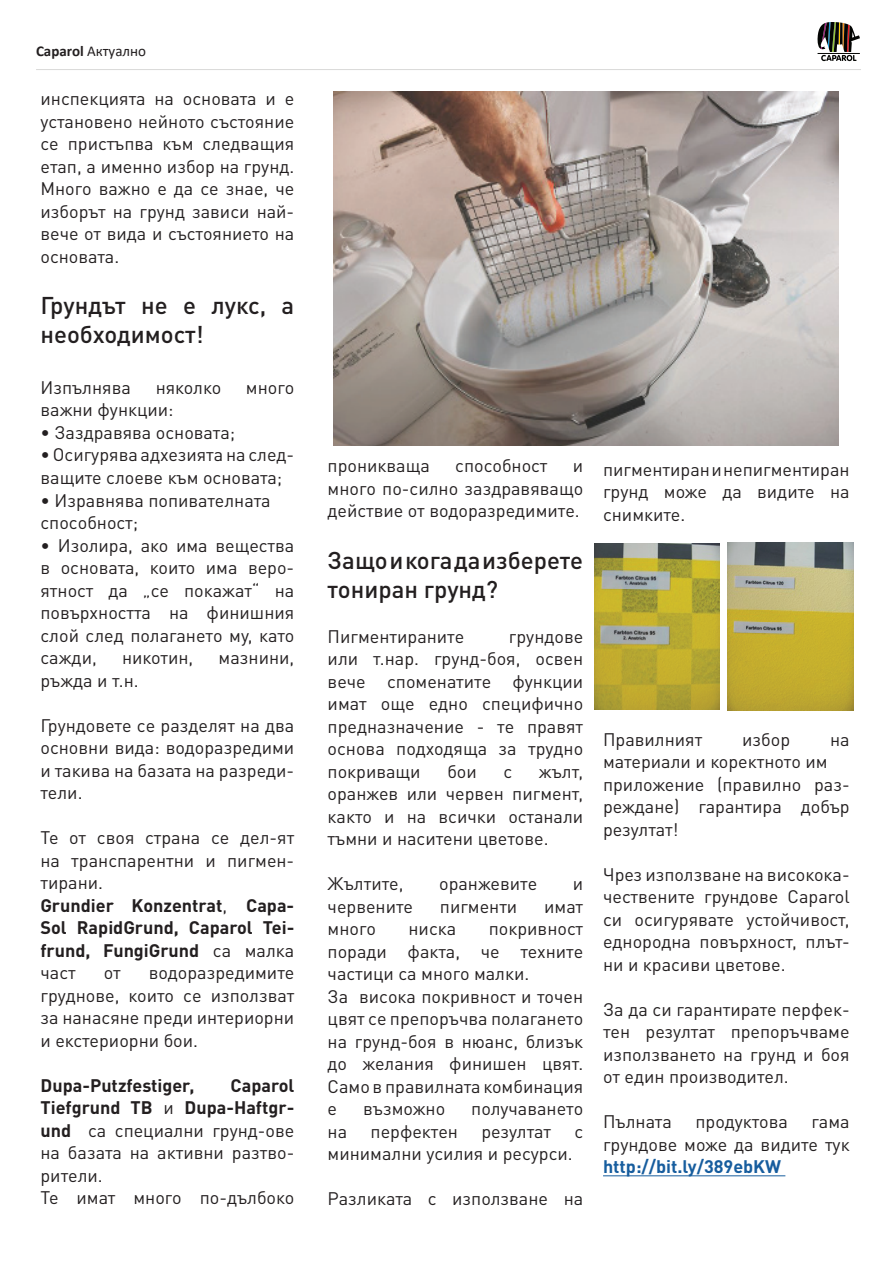
<style>
.page{position:relative;width:893px;height:1263px;background:#fff}
.page>*{position:absolute;margin:0;border:0;box-sizing:border-box;transform-origin:0 0}
.t1{font:500 24px/28.8px "DIN Pro";color:#231f20}
.t2{font:18px/22.5px "DIN Pro";color:#231f20;text-align:justify}
.t3{font:700 18px "DIN Pro";color:#175d9e}
.t4{font:700 18px "DIN Pro";color:#231f20}
.t5{font:15px "Calibri";color:#231f20}
.s1{font-weight:700}
</style>
<div class="page">
<svg style="left:817px;top:23px;width:43px;height:38px"></svg>
<hr style="left:36px;top:69px;width:825px;height:1px;background:#d9d9d8">
<img style="left:333px;top:91px;width:506px;height:355px">
<hr style="left:603px;top:1175px;width:182px;height:1px;background:#175d9e">
<img style="left:594px;top:543px;width:126px;height:166px">
<img style="left:728px;top:543px;width:125px;height:167px">
<p class="t5" style="left:36px;top:40px;width:112px"><span class="s1">Caparol</span> Актуално</p>
<p class="t2" style="left:40px;top:87px;width:255px">инспекцията на основата и е установено нейното състояние се пристъпва към следващия етап, а именно избор на грунд.<br>Много важно е да се знае, че изборът на грунд зависи най&shy;вече от вида и състоянието на основата.</p>
<h1 class="t1" style="left:40px;top:290px;width:255px">Грундът не е лукс, а необходимост!</h1>
<p class="t2" style="left:40px;top:375px;width:92px">Изпълнява</p>
<p class="t2" style="left:156px;top:375px;width:67px">няколко</p>
<p class="t2" style="left:246px;top:375px;width:50px">много</p>
<p class="t2" style="left:40px;top:398px;width:135px">важни функции:</p>
<p class="t2" style="left:40px;top:420px;width:196px">• Заздравява основата;</p>
<p class="t2" style="left:40px;top:443px;width:255px">• Осигурява адхезията на след&shy;ващите слоеве към основата;</p>
<p class="t2" style="left:40px;top:488px;width:232px">• Изравнява попивателната способност;</p>
<p class="t2" style="left:40px;top:533px;width:255px">• Изолира, ако има вещества в основата, които има веро&shy;ятност да „се покажат“ на повърхността на финишния слой след полагането му, като сажди,</p>
<p class="t2" style="left:122px;top:645px;width:73px">никотин,</p>
<p class="t2" style="left:219px;top:645px;width:77px">мазнини,</p>
<p class="t2" style="left:40px;top:668px;width:100px">ръжда и т.н.</p>
<p class="t2" style="left:40px;top:713px;width:255px">Грундовете се разделят на два основни вида: водоразредими и такива на базата на разреди&shy;тели.</p>
<p class="t2" style="left:40px;top:825px;width:255px;text-align:left">Те от своя страна се дел-ят на транспарентни и пигмен&shy;тирани.<br><span class="s1">Grundier Konzentrat</span>, <span class="s1">Capa-<br>Sol RapidGrund, Caparol Tei&shy;frund, FungiGrund</span> са малка част</p>
<p class="t2" style="left:40px;top:960px;width:255px;text-indent:108px">водоразредимите груднове, които се използват за нанасяне преди интериорни и екстериорни бои.</p>
<p class="t4" style="left:40px;top:1073px;width:155px">Dupa-Putzfestiger,</p>
<p class="t2" style="left:104px;top:960px;width:18px">от</p>
<p class="t2" style="left:40px;top:1073px;width:255px;text-align:left;text-indent:190px"><span class="s1">Caparol<br>Tiefgrund TB</span> и <span class="s1">Dupa-Haftgr&shy;und</span> са специални грунд-ове на базата на активни разтво&shy;рители.<br>Те имат много по-дълбоко</p>
<p class="t2" style="left:328px;top:454px;width:104px">проникваща</p>
<p class="t2" style="left:455px;top:454px;width:94px">способност</p>
<p class="t2" style="left:328px;top:454px;width:257px;text-indent:245px">и много по-силно заздравяващо действие от водоразредимите.</p>
<h1 class="t1" style="left:328px;top:545px;width:257px">Защо и кога да изберете тониран грунд?</h1>
<p class="t2" style="left:328px;top:624px;width:138px">Пигментираните</p>
<p class="t2" style="left:328px;top:624px;width:257px;text-indent:181px">грундове или т.нар. грунд-боя, освен вече споменатите функции имат още едно специфично предназначение - те правят основа подходяща за трудно покриващи</p>
<p class="t2" style="left:447px;top:759px;width:31px">бои</p>
<p class="t2" style="left:503px;top:759px;width:10px">с</p>
<p class="t2" style="left:328px;top:759px;width:257px;text-indent:211px">жълт, оранжев или червен пигмент, както и на всички останали тъмни и наситени цветове.</p>
<p class="t2" style="left:328px;top:872px;width:77px">Жълтите,</p>
<p class="t2" style="left:439px;top:872px;width:100px">оранжевите</p>
<p class="t2" style="left:573px;top:872px;width:12px">и</p>
<p class="t2" style="left:328px;top:894px;width:87px">червените</p>
<p class="t2" style="left:440px;top:894px;width:79px">пигменти</p>
<p class="t2" style="left:544px;top:894px;width:41px">имат</p>
<p class="t2" style="left:328px;top:917px;width:50px">много</p>
<p class="t2" style="left:408px;top:917px;width:49px">ниска</p>
<p class="t2" style="left:328px;top:917px;width:257px;text-align:left;text-indent:161px">покривност поради факта, че техните частици са много малки.<br>За висока покривност и точен цвят се препоръчва полагането на грунд-боя в нюанс, близък до желания финишен цвят.<br>Само в правилната комбинация е</p>
<p class="t2" style="left:363px;top:1097px;width:84px">възможно</p>
<p class="t2" style="left:471px;top:1097px;width:114px">получаването</p>
<p class="t2" style="left:328px;top:1119px;width:21px">на</p>
<p class="t2" style="left:371px;top:1119px;width:89px">перфектен</p>
<p class="t2" style="left:481px;top:1119px;width:71px">резултат</p>
<p class="t2" style="left:574px;top:1119px;width:10px">с</p>
<p class="t2" style="left:328px;top:1142px;width:247px">минимални усилия и ресурси.</p>
<p class="t2" style="left:328px;top:1187px;width:257px">Разликата с използване на</p>
<p class="t2" style="left:603px;top:457px;width:248px">пигментиран и непигментиран грунд може да видите на снимките.</p>
<p class="t2" style="left:603px;top:727px;width:101px">Правилният</p>
<p class="t2" style="left:742px;top:727px;width:50px">избор</p>
<p class="t2" style="left:830px;top:727px;width:21px">на</p>
<p class="t2" style="left:603px;top:750px;width:248px;text-align:left">материали и коректното им приложение (правилно раз&shy;реждане) гарантира добър резултат!</p>
<p class="t2" style="left:603px;top:862px;width:248px">Чрез използване на високока&shy;чествените грундове Caparol си осигурявате устойчивост, еднородна повърхност, плът&shy;ни и красиви цветове.</p>
<p class="t2" style="left:603px;top:997px;width:248px">За да си гарантирате перфек&shy;тен резултат препоръчваме използването на грунд и боя от един производител.</p>
<p class="t2" style="left:603px;top:1110px;width:70px">Пълната</p>
<p class="t2" style="left:695px;top:1110px;width:94px">продуктова</p>
<p class="t2" style="left:603px;top:1110px;width:248px;text-align:right">гама<br>грундове може да видите тук</p>
<p class="t3" style="left:603px;top:1155px;width:180px">http://bit.ly/389ebKW</p>
</div>
